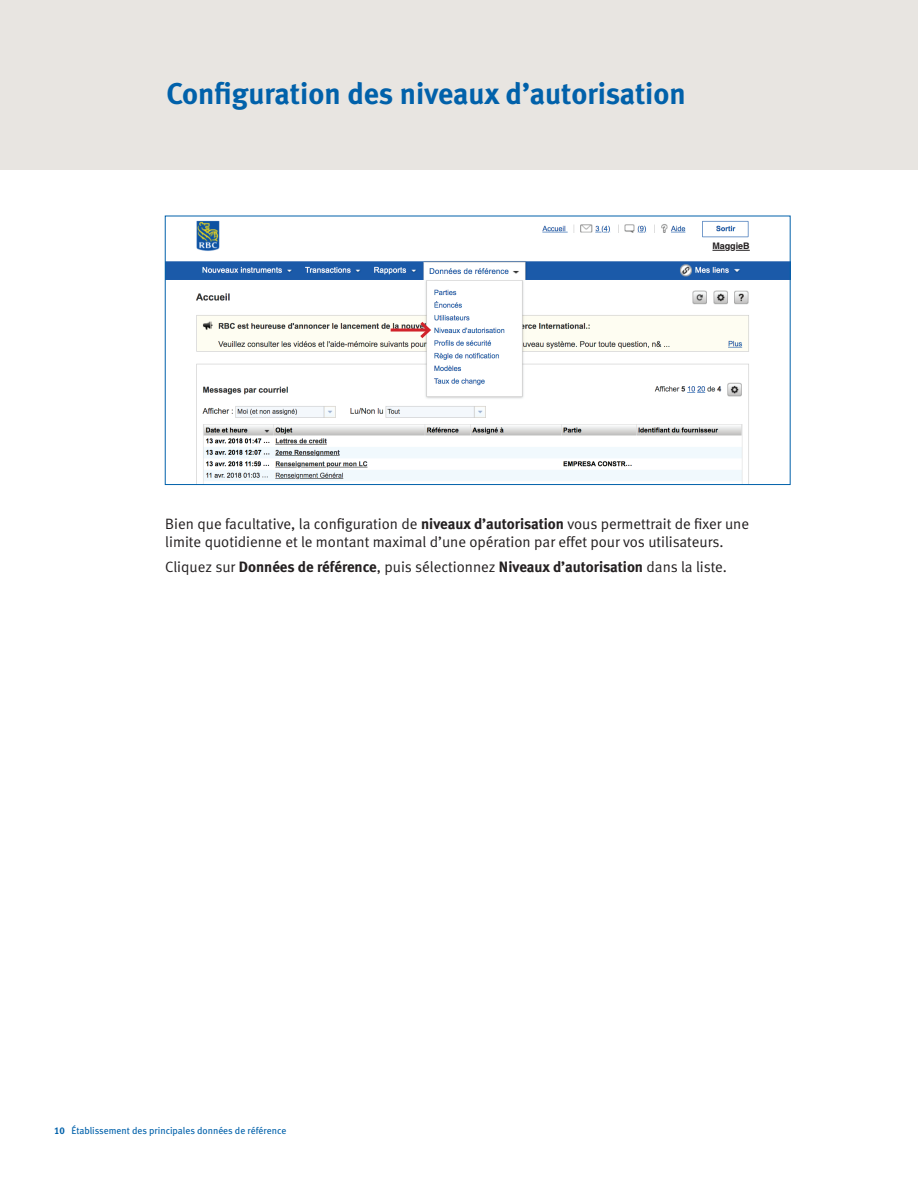
<style>
.page{position:relative;width:918px;height:1188px;background:#fff}
.page>*{position:absolute;margin:0;border:0;box-sizing:border-box;transform-origin:0 0}
.t1{font:30px "Meta Bold LF";color:#0161aa}
.t2{font:15px/18px "Meta Normal LF";color:#231f20}
.t3{font:9.75px "Meta Book LF";color:#0161aa}
.t4{font:700 9px "Helvetica";color:#231f20}
.s1{font-family:"Meta Bold LF"}
</style>
<div class="page">
<div style="left:0;top:0;width:918px;height:170px;background:#e8e5e1"></div>
<img style="left:167px;top:220px;width:622px;height:263px">
<div style="left:165px;top:216px;width:626px;height:269px;border:1px solid #0161aa"></div>
<hr style="left:391px;top:329px;width:38px;height:3px;background:#d1232a">
<svg style="left:417px;top:319px;width:16px;height:22px"></svg>
<div style="left:526px;top:253px;width:262px;height:8px;background:#fff"></div>
<div style="left:667px;top:242px;width:83px;height:16px;background:#fff"></div>
<svg style="left:712px;top:250px;width:13px;height:1px"></svg>
<svg style="left:736px;top:250px;width:14px;height:1px"></svg>
<h1 class="t1" style="left:166px;top:76px;width:521px">Configuration des niveaux d’autorisation</h1>
<p class="t4" style="left:712px;top:241px;width:39px">MaggieB</p>
<p class="t2" style="left:165px;top:515px;width:585px">Bien que facultative, la configuration de <span class="s1">niveaux d’autorisation</span> vous permettrait de fixer une limite quotidienne et le montant maximal d’une opération par effet pour vos utilisateurs.</p>
<p class="t2" style="left:165px;top:558px;width:563px">Cliquez sur <span class="s1">Données de référence</span>, puis sélectionnez <span class="s1">Niveaux d’autorisation</span> dans la liste.</p>
<p class="t3" style="left:54px;top:1125px;width:234px"><span class="s1">10</span> Établissement des principales données de référence</p>
</div>
